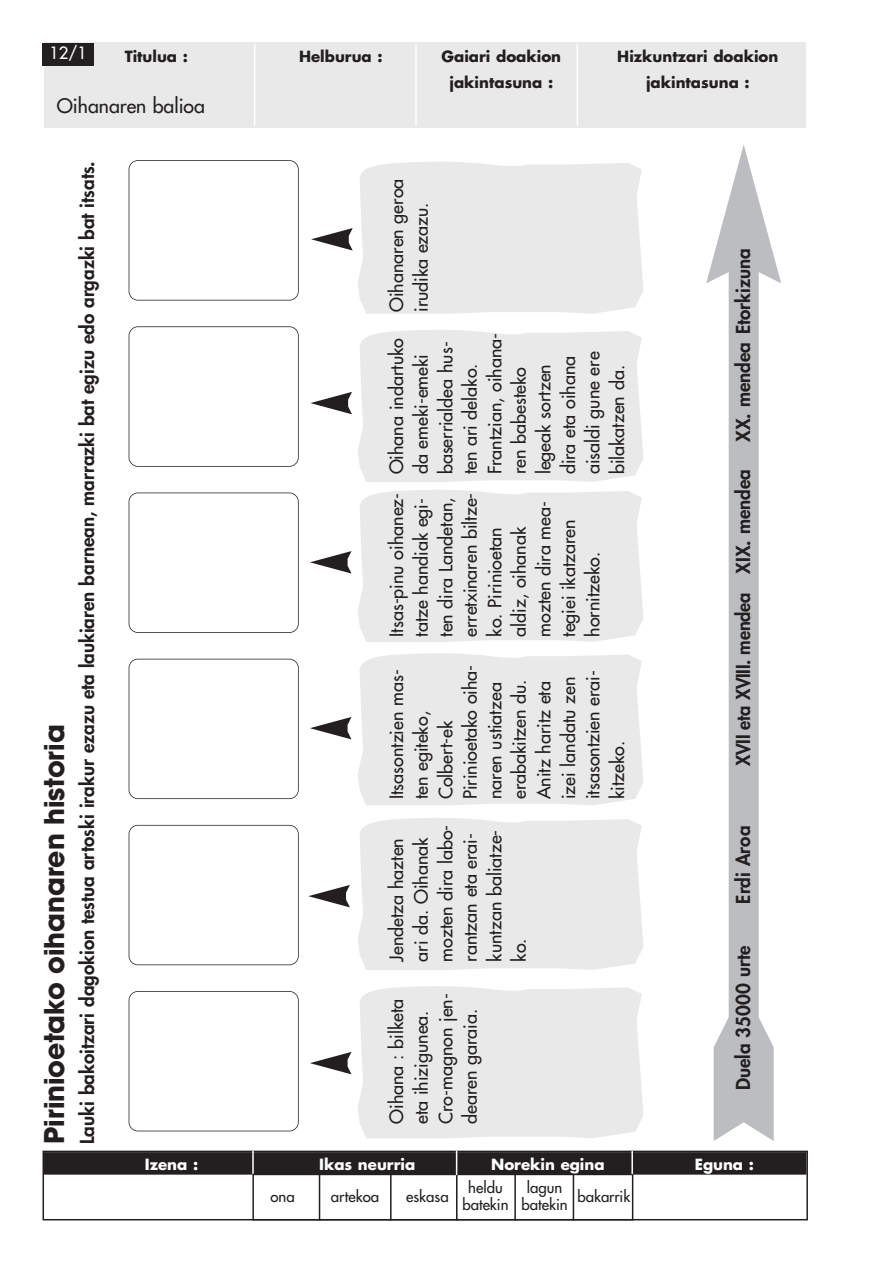
<style>
.page{position:relative;width:893px;height:1263px;background:#fff}
.page>*{position:absolute;margin:0;border:0;box-sizing:border-box;transform-origin:0 0}
.t1{font:700 30px "Avant Garde Gothic Itc T";color:#231f20}
.t2{font:19.5px "Futura";color:#231f20}
.t3{font:800 18.75px "Futura";color:#231f20}
.t4{font:18px/24.6px "Futura";color:#231f20}
.t5{font:16.5px "Futura";color:#fff}
.t6{font:700 15px "Futura";color:#231f20}
.t7{font:15px/17.7px "Futura";color:#231f20;text-align:center}
.t8{font:700 15px "Futura";color:#fff}
</style>
<div class="page">
<div style="left:358px;top:818px;width:285px;height:152px;background:#e9e9e9"></div>
<div style="left:358px;top:653px;width:285px;height:152px;background:#e9e9e9"></div>
<div style="left:358px;top:490px;width:285px;height:152px;background:#e9e9e9"></div>
<div style="left:358px;top:330px;width:285px;height:152px;background:#e9e9e9"></div>
<div style="left:358px;top:986px;width:285px;height:152px;background:#e9e9e9"></div>
<div style="left:43px;top:1151px;width:765px;height:69px;border:2px solid #231f20"></div>
<div style="left:44px;top:1152px;width:762px;height:23px;background:#231f20"></div>
<hr style="left:252px;top:1150px;width:2px;height:25px;background:#fff">
<div style="left:252px;top:1174px;width:206px;height:46px;border:2px solid #231f20"></div>
<div style="left:456px;top:1174px;width:177px;height:46px;border:2px solid #231f20"></div>
<hr style="left:390px;top:1174px;width:2px;height:46px;background:#231f20">
<hr style="left:514px;top:1174px;width:2px;height:46px;background:#231f20">
<hr style="left:573px;top:1174px;width:1px;height:46px;background:#231f20">
<div style="left:44px;top:43px;width:762px;height:85px;background:#e9e9e9"></div>
<hr style="left:415px;top:44px;width:2px;height:82px;background:#fff">
<hr style="left:254px;top:44px;width:1px;height:82px;background:#fff">
<hr style="left:576px;top:44px;width:2px;height:82px;background:#fff">
<hr style="left:319px;top:1174px;width:1px;height:46px;background:#231f20">
<svg style="left:456px;top:1151px;width:1px;height:24px"></svg>
<hr style="left:631px;top:1151px;width:2px;height:23px;background:#fff">
<div style="left:729px;top:257px;width:30px;height:771px;background:#bcbdc0"></div>
<svg style="left:714px;top:1013px;width:60px;height:128px"></svg>
<svg style="left:706px;top:145px;width:75px;height:138px"></svg>
<div style="left:129px;top:160px;width:170px;height:141px;border:2px solid #231f20;border-radius:9px"></div>
<div style="left:129px;top:326px;width:170px;height:141px;border:2px solid #231f20;border-radius:9px"></div>
<div style="left:129px;top:492px;width:170px;height:141px;border:2px solid #231f20;border-radius:9px"></div>
<div style="left:129px;top:659px;width:170px;height:140px;border:2px solid #231f20;border-radius:9px"></div>
<div style="left:129px;top:825px;width:170px;height:140px;border:2px solid #231f20;border-radius:9px"></div>
<div style="left:129px;top:991px;width:170px;height:140px;border:2px solid #231f20;border-radius:9px"></div>
<svg style="left:311px;top:162px;width:332px;height:152px"></svg>
<svg style="left:310px;top:392px;width:42px;height:22px"></svg>
<svg style="left:310px;top:551px;width:41px;height:22px"></svg>
<svg style="left:310px;top:717px;width:41px;height:22px"></svg>
<svg style="left:308px;top:885px;width:42px;height:22px"></svg>
<svg style="left:310px;top:1052px;width:41px;height:22px"></svg>
<div style="left:43px;top:43px;width:51px;height:22px;background:#231f20"></div>
<p class="t5" style="left:49px;top:44px;width:39px">12/1</p>
<p class="t6" style="left:125px;top:50px;width:65px">Titulua :</p>
<p class="t6" style="left:299px;top:50px;width:85px">Helburua :</p>
<p class="t6" style="left:442px;top:50px;width:121px">Gaiari doakion</p>
<p class="t6" style="left:617px;top:50px;width:163px">Hizkuntzari doakion</p>
<p class="t2" style="left:57px;top:97px;width:150px">Oihanaren balioa</p>
<p class="t6" style="left:450px;top:76px;width:105px">jakintasuna :</p>
<p class="t6" style="left:646px;top:76px;width:105px">jakintasuna :</p>
<h1 class="t1" style="left:36px;top:1144px;width:421px;rotate:-90deg">Pirinioetako oihanaren historia</h1>
<p class="t3" style="left:78px;top:1144px;width:984px;rotate:-90deg">Lauki bakoitzari dagokion testua artoski irakur ezazu eta laukiaren barnean, marrazki bat egizu edo argazki bat itsats.</p>
<p class="t4" style="left:386px;top:312px;width:135px;rotate:-90deg">Oihanaren geroa irudika ezazu.</p>
<p class="t4" style="left:386px;top:474px;width:143px;rotate:-90deg">Oihana indartuko da emeki-emeki baserrialdea hus&shy;ten ari delako.<br>Frantzian, oihana&shy;ren babesteko legeak sortzen dira eta oihana aisaldi gune ere bilakatzen da.</p>
<p class="t4" style="left:386px;top:637px;width:146px;rotate:-90deg">Itsas-pinu oihanez&shy;tatze handiak egi&shy;ten dira Landetan, erretxinaren biltze&shy;ko. Pirinioetan aldiz, oihanak mozten dira mea&shy;tegiei ikatzaren hornitzeko.</p>
<p class="t4" style="left:386px;top:799px;width:136px;rotate:-90deg">Itsasontzien mas&shy;ten egiteko,<br>Colbert-ek<br>Pirinioetako oiha&shy;naren ustiatzea erabakitzen du.<br>Anitz haritz eta izei landatu zen itsasontzien erai&shy;kitzeko.</p>
<p class="t4" style="left:386px;top:961px;width:138px;rotate:-90deg">Jendetza hazten ari da. Oihanak mozten dira labo&shy;rantzan eta erai&shy;kuntzan baliatze&shy;ko.</p>
<p class="t4" style="left:386px;top:1124px;width:132px;rotate:-90deg">Oihana : bilketa eta ihizigunea.<br>Cro-magnon jen&shy;dearen garaia.</p>
<p class="t3" style="left:734px;top:442px;width:195px;rotate:-90deg">XX. mendea Etorkizuna</p>
<p class="t3" style="left:734px;top:766px;width:298px;rotate:-90deg">XVII eta XVIII. mendea XIX. mendea</p>
<p class="t3" style="left:734px;top:903px;width:79px;rotate:-90deg">Erdi Aroa</p>
<p class="t3" style="left:734px;top:1090px;width:146px;rotate:-90deg">Duela 35000 urte</p>
<p class="t8" style="left:145px;top:1158px;width:55px">Izena :</p>
<p class="t8" style="left:319px;top:1158px;width:98px">Ikas neurria</p>
<p class="t8" style="left:491px;top:1158px;width:115px">Norekin egina</p>
<p class="t8" style="left:695px;top:1158px;width:61px">Eguna :</p>
<p class="t7" style="left:270px;top:1188px;width:26px">ona</p>
<p class="t7" style="left:331px;top:1188px;width:50px">artekoa</p>
<p class="t7" style="left:406px;top:1188px;width:44px">eskasa</p>
<p class="t7" style="left:462px;top:1179px;width:48px">heldu batekin</p>
<p class="t7" style="left:522px;top:1179px;width:48px">lagun batekin</p>
<p class="t7" style="left:578px;top:1188px;width:54px">bakarrik</p>
</div>
